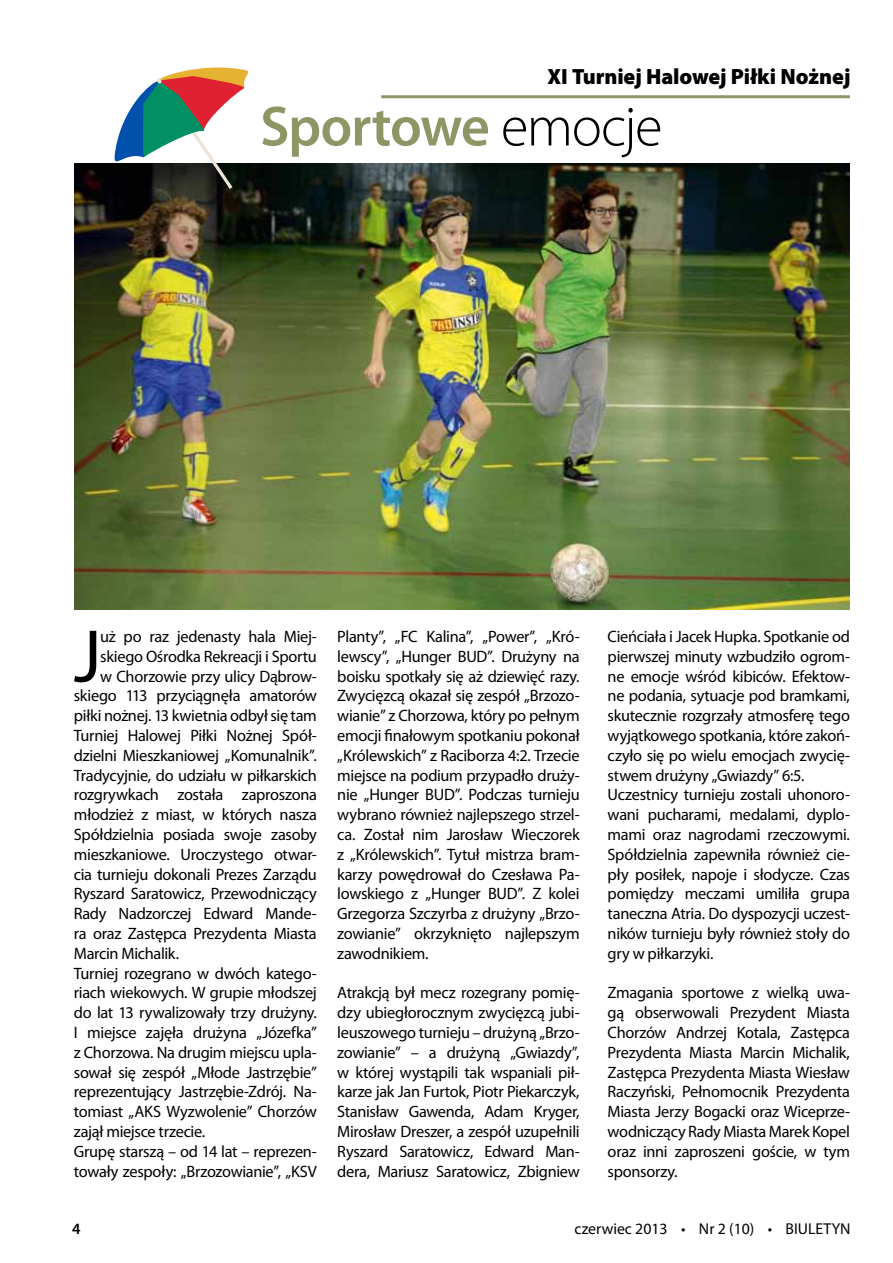
<style>
.page{position:relative;width:893px;height:1263px;background:#fff}
.page>*{position:absolute;margin:0;border:0;box-sizing:border-box;transform-origin:0 0}
.t1{font:75.3px "Myriad Pro";color:#000}
.t2{font:600 57px "Myriad Pro";letter-spacing:-.02em;color:#8d9766}
.t3{font:900 22.05px "Myriad Pro";letter-spacing:-.005em;color:#000}
.t4{font:16.5px/19.8px "Myriad Pro";letter-spacing:-.02em;color:#000;text-align:justify}
.t5{font:15.75px "Myriad Pro";color:#000}
.t6{font:600 15.75px "Myriad Pro";color:#000}
.s1{font-weight:300;color:#000}
</style>
<div class="page">
<hr style="left:381px;top:95px;width:469px;height:3px;background:#8d9766">
<img style="left:74px;top:163px;width:775px;height:446px">
<svg style="left:111px;top:67px;width:143px;height:122px"></svg>
<h3 class="t3" style="left:548px;top:62px;width:304px">XI Turniej Halowej Piłki Nożnej</h3>
<h2 class="t2" style="left:260px;top:90px;width:404px">Sportowe <span class="s1">emocje</span></h2>
<h1 class="t1" style="left:74px;top:610px;width:29px">J</h1>
<p class="t4" style="left:100px;top:626px;width:218px">uż po raz jedenasty hala Miej-</p>
<p class="t4" style="left:100px;top:646px;width:218px">skiego Ośrodka Rekreacji i Sportu</p>
<p class="t4" style="left:100px;top:666px;width:218px">w Chorzowie przy ulicy Dąbrow-</p>
<p class="t4" style="left:74px;top:686px;width:245px">skiego 113 przyciągnęła amatorów</p>
<p class="t4" style="left:74px;top:705px;width:244px">piłki nożnej. 13 kwietnia odbył się tam</p>
<p class="t4" style="left:74px;top:725px;width:245px">Turniej Halowej Piłki Nożnej Spół-</p>
<p class="t4" style="left:74px;top:745px;width:245px">dzielni Mieszkaniowej „Komunalnik”.</p>
<p class="t4" style="left:74px;top:765px;width:244px">Tradycyjnie, do udziału w piłkarskich</p>
<p class="t4" style="left:74px;top:785px;width:245px">rozgrywkach została zaproszona</p>
<p class="t4" style="left:74px;top:804px;width:245px">młodzież z miast, w których nasza</p>
<p class="t4" style="left:74px;top:824px;width:245px">Spółdzielnia posiada swoje zasoby</p>
<p class="t4" style="left:74px;top:844px;width:245px">mieszkaniowe. Uroczystego otwar-</p>
<p class="t4" style="left:74px;top:864px;width:244px">cia turnieju dokonali Prezes Zarządu</p>
<p class="t4" style="left:74px;top:884px;width:244px">Ryszard Saratowicz, Przewodniczący</p>
<p class="t4" style="left:74px;top:903px;width:245px">Rady Nadzorczej Edward Mande-</p>
<p class="t4" style="left:74px;top:923px;width:244px">ra oraz Zastępca Prezydenta Miasta</p>
<p class="t4" style="left:74px;top:943px;width:107px">Marcin Michalik.</p>
<p class="t4" style="left:74px;top:963px;width:245px">Turniej rozegrano w dwóch katego-</p>
<p class="t4" style="left:74px;top:983px;width:245px">riach wiekowych. W grupie młodszej</p>
<p class="t4" style="left:74px;top:1002px;width:244px">do lat 13 rywalizowały trzy drużyny.</p>
<p class="t4" style="left:74px;top:1022px;width:244px">I miejsce zajęła drużyna „Józefka”</p>
<p class="t4" style="left:74px;top:1042px;width:245px">z Chorzowa. Na drugim miejscu upla-</p>
<p class="t4" style="left:74px;top:1062px;width:244px">sował się zespół „Młode Jastrzębie”</p>
<p class="t4" style="left:74px;top:1082px;width:245px">reprezentujący Jastrzębie-Zdrój. Na-</p>
<p class="t4" style="left:74px;top:1101px;width:244px">tomiast „AKS Wyzwolenie” Chorzów</p>
<p class="t4" style="left:74px;top:1121px;width:133px">zajął miejsce trzecie.</p>
<p class="t4" style="left:74px;top:1141px;width:245px">Grupę starszą – od 14 lat – reprezen-</p>
<p class="t4" style="left:74px;top:1161px;width:244px">towały zespoły: „Brzozowianie”, „KSV</p>
<p class="t4" style="left:337px;top:626px;width:244px">Planty”, „FC Kalina”, „Power”, „Kró&shy;lewscy”, „Hunger BUD”. Drużyny na boisku spotkały się aż dziewięć razy.<br>Zwycięzcą okazał się zespół „Brzozo&shy;wianie” z Chorzowa, który po pełnym emocji finałowym spotkaniu pokonał „Królewskich” z Raciborza 4:2. Trzecie miejsce na podium przypadło druży&shy;nie „Hunger BUD”. Podczas turnieju wybrano również najlepszego strzel&shy;ca. Został nim Jarosław Wieczorek z „Królewskich”. Tytuł mistrza bram&shy;karzy powędrował do Czesława Pa&shy;lowskiego z „Hunger BUD”. Z kolei Grzegorza Szczyrba z drużyny „Brzo&shy;zowianie” okrzyknięto najlepszym zawodnikiem.</p>
<p class="t4" style="left:337px;top:983px;width:244px">Atrakcją był mecz rozegrany pomię&shy;dzy ubiegłorocznym zwycięzcą jubi&shy;leuszowego turnieju – drużyną „Brzo&shy;zowianie” – a drużyną „Gwiazdy”, w której wystąpili tak wspaniali pił&shy;karze jak Jan Furtok, Piotr Piekarczyk, Stanisław Gawenda, Adam Kryger, Mirosław Dreszer, a zespół uzupełnili Ryszard Saratowicz, Edward Man&shy;dera, Mariusz Saratowicz, Zbigniew</p>
<p class="t4" style="left:608px;top:626px;width:244px;text-align:left">Cieńciała i Jacek Hupka. Spotkanie od pierwszej minuty wzbudziło ogrom&shy;ne emocje wśród kibiców. Efektow&shy;ne podania, sytuacje pod bramkami, skutecznie rozgrzały atmosferę tego wyjątkowego spotkania, które zakoń&shy;czyło się po wielu emocjach zwycię&shy;stwem drużyny „Gwiazdy” 6:5.<br>Uczestnicy turnieju zostali uhonoro&shy;wani pucharami, medalami, dyplo&shy;mami oraz nagrodami rzeczowymi.<br>Spółdzielnia zapewniła również cie&shy;pły posiłek, napoje i słodycze. Czas pomiędzy meczami umiliła grupa taneczna Atria. Do dyspozycji uczest&shy;ników turnieju były również stoły do gry w piłkarzyki.</p>
<p class="t4" style="left:608px;top:983px;width:244px">Zmagania sportowe z wielką uwa&shy;gą obserwowali Prezydent Miasta Chorzów Andrzej Kotala, Zastępca Prezydenta Miasta Marcin Michalik, Zastępca Prezydenta Miasta Wiesław Raczyński, Pełnomocnik Prezydenta Miasta Jerzy Bogacki oraz Wiceprze&shy;wodniczący Rady Miasta Marek Kopel oraz inni zaproszeni goście, w tym sponsorzy.</p>
<p class="t6" style="left:72px;top:1219px;width:10px">4</p>
<p class="t5" style="left:575px;top:1219px;width:277px">czerwiec 2013 • Nr 2 (10) • BIULETYN</p>
</div>
